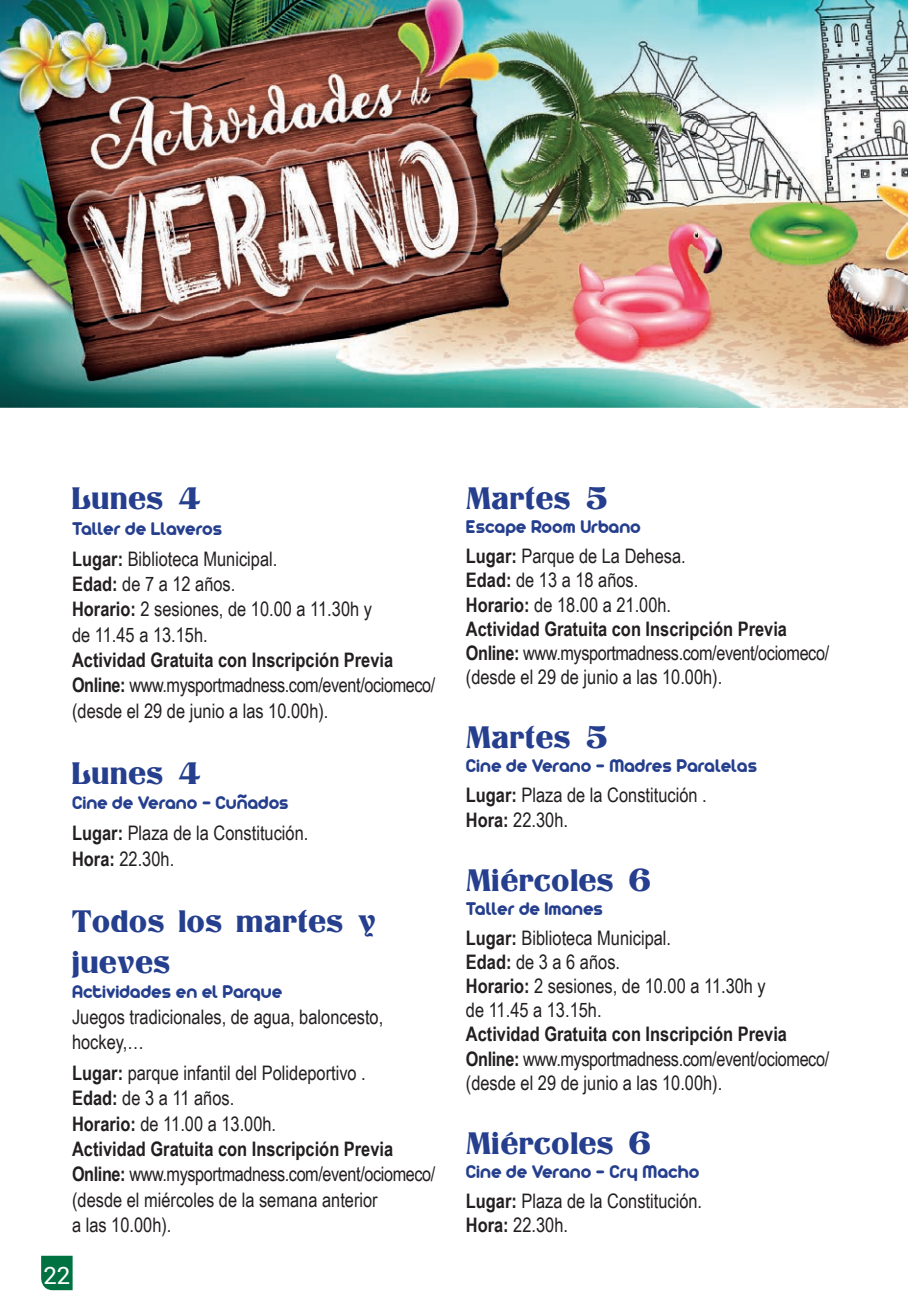
<style>
.page{position:relative;width:908px;height:1304px;background:#fff}
.page>*{position:absolute;margin:0;border:0;box-sizing:border-box;transform-origin:0 0}
.t1{font:33px/41px "Titania";color:#253f8e}
.t2{font:24px "Roboto";color:#fff}
.t3{font:20px/25.4px "Arial Narrow";color:#231f20}
.t4{font:20px/25.4px "Arial Narrow";letter-spacing:-.02em;color:#231f20}
.t5{font:20px "Arista 2.0";color:#253f8e}
.s1{font-weight:700}
</style>
<div class="page">
<svg style="left:41px;top:1256px;width:32px;height:34px"></svg>
<img style="left:0;top:0;width:907px;height:408px">
<img style="left:41px;top:32px;width:5px;height:17px">
<svg style="left:46px;top:32px;width:67px;height:17px"></svg>
<img style="left:95px;top:33px;width:12px;height:16px">
<img style="left:102px;top:32px;width:11px;height:16px">
<h1 class="t1" style="left:72px;top:477px;width:131px">Lunes 4</h1>
<p class="t5" style="left:72px;top:516px;width:151px">Taller de Llaveros</p>
<p class="t3" style="left:72px;top:545px;width:301px"><span class="s1">Lugar:</span> Biblioteca Municipal.<br><span class="s1">Edad:</span> de 7 a 12 años.<br><span class="s1">Horario:</span> 2 sesiones, de 10.00 a 11.30h y de 11.45 a 13.15h.</p>
<p class="t4" style="left:72px;top:646px;width:364px"><span class="s1">Actividad Gratuita con Inscripción Previa<br>Online:</span> www.mysportmadness.com/event/ociomeco/ (desde el 29 de junio a las 10.00h).</p>
<h1 class="t1" style="left:72px;top:752px;width:131px">Lunes 4</h1>
<p class="t5" style="left:72px;top:791px;width:218px">Cine de Verano - Cuñados</p>
<p class="t3" style="left:72px;top:820px;width:238px"><span class="s1">Lugar:</span> Plaza de la Constitución.<br><span class="s1">Hora:</span> 22.30h.</p>
<h1 class="t1" style="left:72px;top:900px;width:306px">Todos los martes y jueves</h1>
<p class="t5" style="left:72px;top:980px;width:212px">Actividades en el Parque</p>
<p class="t3" style="left:72px;top:1003px;width:312px">Juegos tradicionales, de agua, baloncesto, hockey,…</p>
<p class="t3" style="left:72px;top:1059px;width:364px"><span class="s1">Lugar:</span> parque infantil del Polideportivo .<br><span class="s1">Edad:</span> de 3 a 11 años.<br><span class="s1">Horario:</span> de 11.00 a 13.00h.<br><span class="s1">Actividad Gratuita con Inscripción Previa Online:</span> www.mysportmadness.com/event/ociomeco/ (desde el miércoles de la semana anterior<br>a las 10.00h).</p>
<p class="t2" style="left:43px;top:1258px;width:29px">22</p>
<h1 class="t1" style="left:465px;top:477px;width:144px">Martes 5</h1>
<p class="t5" style="left:465px;top:515px;width:176px">Escape Room Urbano</p>
<p class="t3" style="left:465px;top:543px;width:364px;line-height:24.2px"><span class="s1">Lugar:</span> Parque de La Dehesa.<br><span class="s1">Edad:</span> de 13 a 18 años.<br><span class="s1">Horario:</span> de 18.00 a 21.00h.<br><span class="s1">Actividad Gratuita con Inscripción Previa Online:</span> www.mysportmadness.com/event/ociomeco/ (desde el 29 de junio a las 10.00h).</p>
<h1 class="t1" style="left:465px;top:716px;width:144px">Martes 5</h1>
<p class="t5" style="left:465px;top:754px;width:292px">Cine de Verano - Madres Paralelas</p>
<p class="t3" style="left:465px;top:782px;width:242px;line-height:24.2px"><span class="s1">Lugar:</span> Plaza de la Constitución .<br><span class="s1">Hora:</span> 22.30h.</p>
<h1 class="t1" style="left:465px;top:858px;width:187px">Miércoles 6</h1>
<p class="t5" style="left:465px;top:896px;width:138px">Taller de Imanes</p>
<p class="t3" style="left:465px;top:925px;width:301px;line-height:24.2px"><span class="s1">Lugar:</span> Biblioteca Municipal.<br><span class="s1">Edad:</span> de 3 a 6 años.<br><span class="s1">Horario:</span> 2 sesiones, de 10.00 a 11.30h y de 11.45 a 13.15h.</p>
<p class="t4" style="left:465px;top:1021px;width:364px;line-height:24.2px"><span class="s1">Actividad Gratuita con Inscripción Previa<br>Online:</span> www.mysportmadness.com/event/ociomeco/ (desde el 29 de junio a las 10.00h).</p>
<h1 class="t1" style="left:465px;top:1122px;width:187px">Miércoles 6</h1>
<p class="t5" style="left:465px;top:1159px;width:235px">Cine de Verano - Cry Macho</p>
<p class="t3" style="left:465px;top:1188px;width:238px;line-height:24.2px"><span class="s1">Lugar:</span> Plaza de la Constitución.<br><span class="s1">Hora:</span> 22.30h.</p>
</div>
